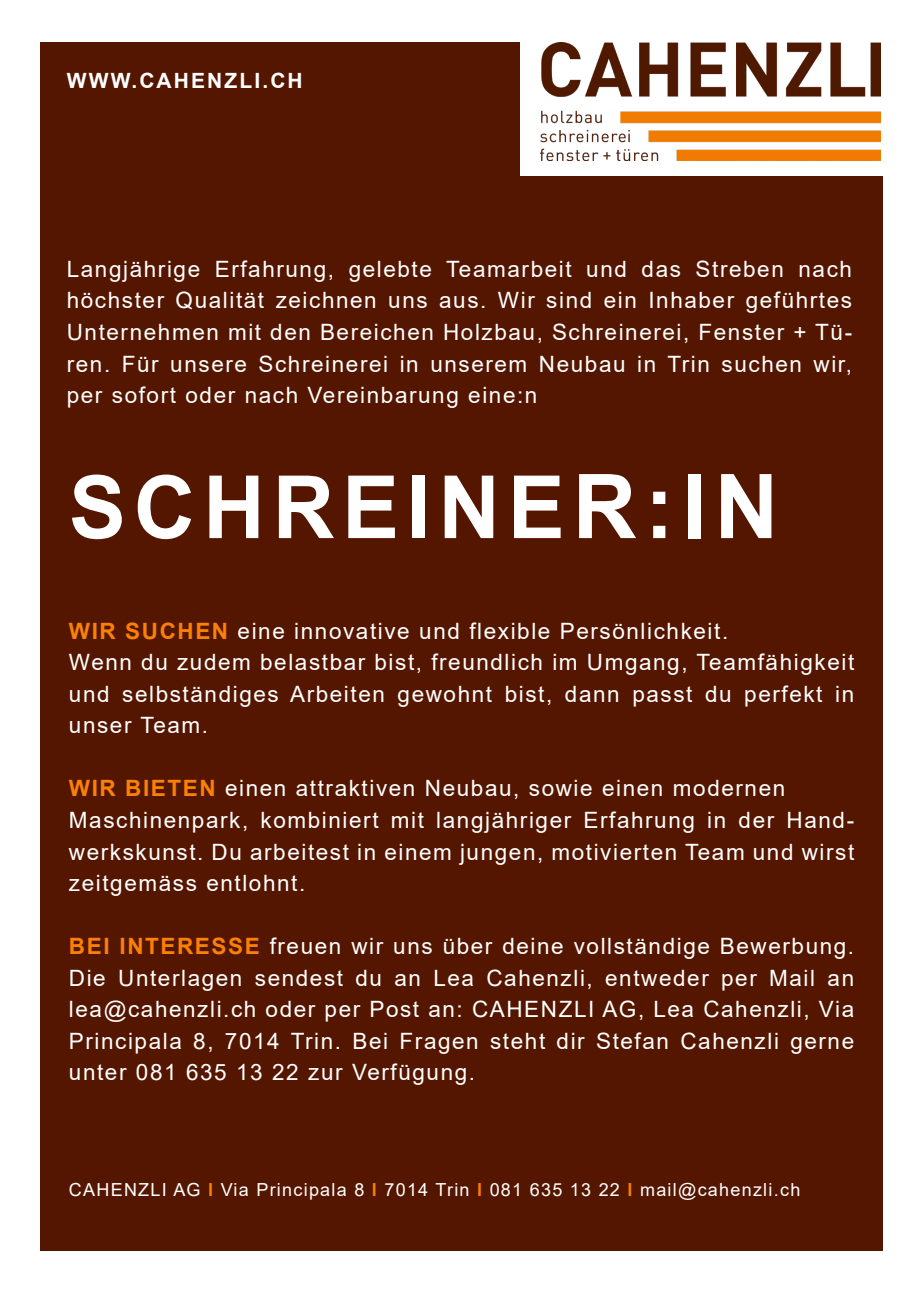
<style>
.page{position:relative;width:919px;height:1289px;background:#fff}
.page>*{position:absolute;margin:0;border:0;box-sizing:border-box;transform-origin:0 0}
.t1{font:700 87.15px "Arial";letter-spacing:.09em;color:#fff}
.t2{font:22.5px/31.5px "Arial";letter-spacing:.07em;color:#fff;text-align:justify}
.t3{font:700 21px "Arial";letter-spacing:.1em;color:#fff}
.t4{font:18px "Arial";letter-spacing:.07em;color:#fff}
.s1{font-size:89.4px}
.s2{font-weight:700;color:#fa8006}
</style>
<div class="page">
<div style="left:40px;top:43px;width:842px;height:1207px;background:#551600"></div>
<div style="left:520px;top:14px;width:385px;height:162px;background:#fff"></div>
<img style="left:540px;top:43px;width:340px;height:117px">
<p class="t3" style="left:67px;top:65px;width:237px">WWW.CAHENZLI.CH</p>
<p class="t2" style="left:67px;top:253px;width:786px">Langjährige Erfahrung, gelebte Teamarbeit und das Streben nach höchster Qualität zeichnen uns aus. Wir sind ein Inhaber geführtes Unternehmen mit den Bereichen Holzbau, Schreinerei, Fenster + Tü&shy;ren. Für unsere Schreinerei in unserem Neubau in Trin suchen wir, per sofort oder nach Vereinbarung eine:n</p>
<p class="t1" style="left:69px;top:446px;width:711px">SCHREINE<span class="s1">R:IN</span></p>
<p class="t2" style="left:69px;top:615px;width:660px"><span class="s2">WIR SUCHEN</span> eine innovative und flexible Persönlichkeit.</p>
<p class="t2" style="left:69px;top:646px;width:786px">Wenn du zudem belastbar bist, freundlich im Umgang, Teamfähigkeit und selbständiges Arbeiten gewohnt bist, dann passt du perfekt in unser Team.</p>
<p class="t2" style="left:69px;top:772px;width:717px"><span class="s2">WIR BIETEN</span> einen attraktiven Neubau, sowie einen modernen</p>
<p class="t2" style="left:69px;top:804px;width:786px">Maschinenpark, kombiniert mit langjähriger Erfahrung in der Hand&shy;werkskunst. Du arbeitest in einem jungen, motivierten Team und wirst zeitgemäss entlohnt.</p>
<p class="t2" style="left:69px;top:930px;width:786px"><span class="s2">BEI INTERESSE</span> freuen wir uns über deine vollständige Bewerbung.<br>Die Unterlagen sendest du an Lea Cahenzli, entweder per Mail an lea@cahenzli.ch oder per Post an: CAHENZLI AG, Lea Cahenzli, Via Principala 8, 7014 Trin. Bei Fragen steht dir Stefan Cahenzli gerne unter 081 635 13 22 zur Verfügung.</p>
<p class="t4" style="left:69px;top:1176px;width:733px">CAHENZLI AG <span class="s2">l</span> Via Principala 8 <span class="s2">l</span> 7014 Trin <span class="s2">l</span> 081 635 13 22 <span class="s2">l</span> mail@cahenzli.ch</p>
</div>
